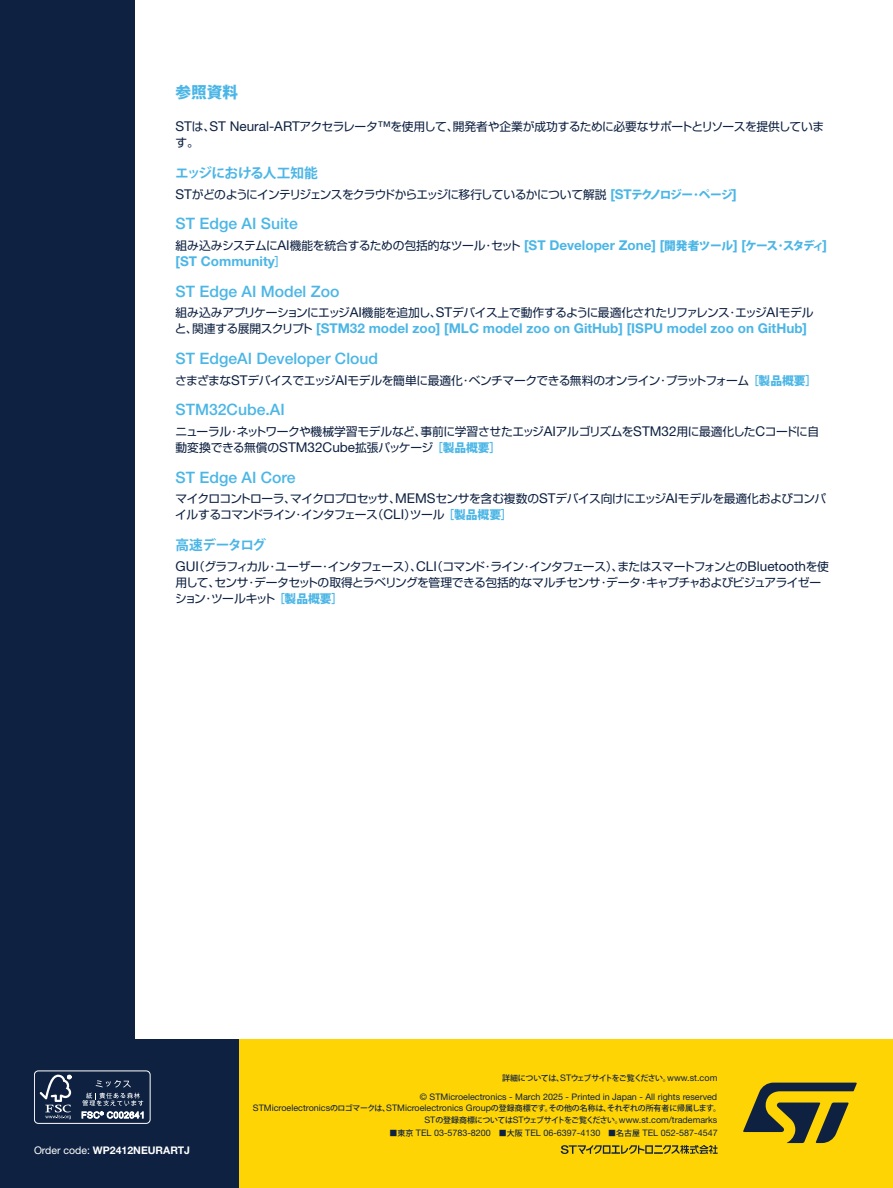
<style>
.page{position:relative;width:893px;height:1188px;background:#fff}
.page>*{position:absolute;margin:0;border:0;box-sizing:border-box;transform-origin:0 0}
.t1{font:500 15.75px "Helvetica Neue LT Std";color:#4bb6e6}
.t2{font:800 15.6px "Koz Go Pro";color:#4bb6e6}
.t3{font:700 13.65px "Koz Go Pro";letter-spacing:-.05em;color:#4bb6e6}
.t4{font:700 13.5px "Helvetica Neue LT Std";color:#4bb6e6}
.t5{font:11.7px/16.2px "Shin Go Pro";letter-spacing:-.045em;color:#0e2141}
.t6{font:700 10.5px "Helvetica Neue LT Std";color:#fff}
.t7{font:9px "Helvetica Neue LT Std";color:#0e2141}
.t8{font:500 7.95px "Koz Go Pro";letter-spacing:-.075em;color:#0e2141}
.s1{font-family:"Helvetica Neue LT Std";font-size:13.5px}
.s2{font-family:"Helvetica Neue LT Std";font-weight:700;font-size:13.5px;color:#4bb6e6}
.s3{font-family:"Koz Go Pro";font-weight:800;color:#4bb6e6}
.s4{font-family:"Koz Go Pro";font-weight:800;font-size:11.7px}
.s5{font-family:"Shin Go Pro";font-weight:400;font-size:11.7px;color:#0e2141}
.s6{font-weight:400}
.s7{font-family:"Helvetica Neue LT Std";font-weight:400;font-size:9px}
.s8{font-family:"Koz Go Pro";font-weight:500;font-size:7.95px}
</style>
<div class="page">
<div style="left:108px;top:1040px;width:785px;height:148px;background:#ffd405"></div>
<div style="left:0;top:0;width:135px;height:1188px;background:#0e2141"></div>
<div style="left:116px;top:1040px;width:123px;height:148px;background:#0e2141"></div>
<svg style="left:743px;top:1083px;width:114px;height:60px"></svg>
<svg style="left:561px;top:1145px;width:157px;height:9px"></svg>
<div style="left:34px;top:1071px;width:117px;height:53px;border:1px solid #fff;border-radius:4px"></div>
<svg style="left:40px;top:1075px;width:31px;height:44px"></svg>
<svg style="left:82px;top:1080px;width:62px;height:39px"></svg>
<h2 class="t2" style="left:176px;top:82px;width:64px">参照資料</h2>
<p class="t5" style="left:175px;top:117px;width:650px"><span class="s1">ST</span>は、<span class="s1">ST Neural-ART</span>アクセラレータ<span class="s1">™</span>を使用して、開発者や企業が成功するために必要なサポートとリソースを提供しています。</p>
<p class="t3" style="left:175px;top:164px;width:144px">エッジにおける人工知能</p>
<p class="t5" style="left:176px;top:185px;width:563px"><span class="s1">ST</span>がどのようにインテリジェンスをクラウドからエッジに移行しているかについて解説 <span class="s2">[ST</span><span class="s3">テクノロジー･ページ</span><span class="s2">]</span></p>
<h1 class="t1" style="left:176px;top:214px;width:124px">ST Edge AI Suite</h1>
<p class="t5" style="left:176px;top:236px;width:653px">組み込みシステムに<span class="s1">AI</span>機能を統合するための包括的なツール･セット <span class="s2">[ST Developer Zone] [</span><span class="s3">開発者ツール</span><span class="s2">] [</span><span class="s3">ケース･スタディ</span><span class="s2">]</span></p>
<p class="t4" style="left:176px;top:253px;width:112px">[ST Community<span class="s4">］</span></p>
<h1 class="t1" style="left:176px;top:282px;width:165px">ST Edge AI Model Zoo</h1>
<p class="t5" style="left:176px;top:303px;width:639px">組み込みアプリケーションにエッジ<span class="s1">AI</span>機能を追加し、<span class="s1">ST</span>デバイス上で動作するように最適化されたリファレンス･エッジ<span class="s1">AI</span>モデル</p>
<p class="t4" style="left:175px;top:320px;width:634px"><span class="s5">と、関連する展開スクリプト</span> [STM32 model zoo] [MLC model zoo on GitHub] [ISPU model zoo on GitHub]</p>
<h1 class="t1" style="left:176px;top:349px;width:204px">ST EdgeAI Developer Cloud</h1>
<p class="t5" style="left:175px;top:371px;width:643px">さまざまな<span class="s1">ST</span>デバイスでエッジ<span class="s1">AI</span>モデルを簡単に最適化･ベンチマークできる無料のオンライン･プラットフォーム<span class="s3">［製品概要］</span></p>
<h1 class="t1" style="left:176px;top:400px;width:111px">STM32Cube.AI</h1>
<p class="t5" style="left:175px;top:422px;width:645px">ニューラル･ネットワークや機械学習モデルなど、事前に学習させたエッジ<span class="s1">AI</span>アルゴリズムを<span class="s1">STM32</span>用に最適化した<span class="s1">C</span>コードに自動変換できる無償の<span class="s1">STM32Cube</span>拡張パッケージ<span class="s3">［製品概要］</span></p>
<h1 class="t1" style="left:176px;top:468px;width:121px">ST Edge AI Core</h1>
<p class="t5" style="left:175px;top:489px;width:653px">マイクロコントローラ、マイクロプロセッサ、<span class="s1">MEMS</span>センサを含む複数の<span class="s1">ST</span>デバイス向けにエッジ<span class="s1">AI</span>モデルを最適化およびコンパイルするコマンドライン･インタフェース（<span class="s1">CLI</span>）ツール<span class="s3">［製品概要］</span></p>
<p class="t3" style="left:176px;top:536px;width:92px">高速データログ</p>
<p class="t5" style="left:175px;top:557px;width:655px"><span class="s1">GUI</span>（グラフィカル･ユーザー･インタフェース）、<span class="s1">CLI</span>（コマンド･ライン･インタフェース）、またはスマートフォンとの<span class="s1">Bluetooth</span>を使用して、センサ･データセットの取得とラベリングを管理できる包括的なマルチセンサ･データ･キャプチャおよびビジュアライゼーション･ツールキット<span class="s3">［製品概要］</span></p>
<p class="t6" style="left:34px;top:1144px;width:157px"><span class="s6">Order code:</span> WP2412NEURARTJ</p>
<p class="t8" style="left:502px;top:1073px;width:217px">詳細については、<span class="s7">ST</span>ウェブサイトをご覧ください。<span class="s7">www.st.com</span></p>
<p class="t7" style="left:420px;top:1091px;width:299px">© STMicroelectronics - March 2025 - Printed in Japan - All rights reserved</p>
<p class="t7" style="left:253px;top:1103px;width:470px">STMicroelectronics<span class="s8">のロゴマークは、</span>STMicroelectronics Group<span class="s8">の登録商標です。その他の名称は、それぞれの所有者に帰属します。</span></p>
<p class="t7" style="left:424px;top:1114px;width:294px">ST<span class="s8">の登録商標については</span>ST<span class="s8">ウェブサイトをご覧ください。</span>www.st.com/trademarks</p>
<p class="t7" style="left:389px;top:1127px;width:330px"><span class="s8">■東京</span> TEL 03-5783-8200<span class="s8">　■大阪</span> TEL 06-6397-4130<span class="s8">　■名古屋</span> TEL 052-587-4547</p>
</div>
